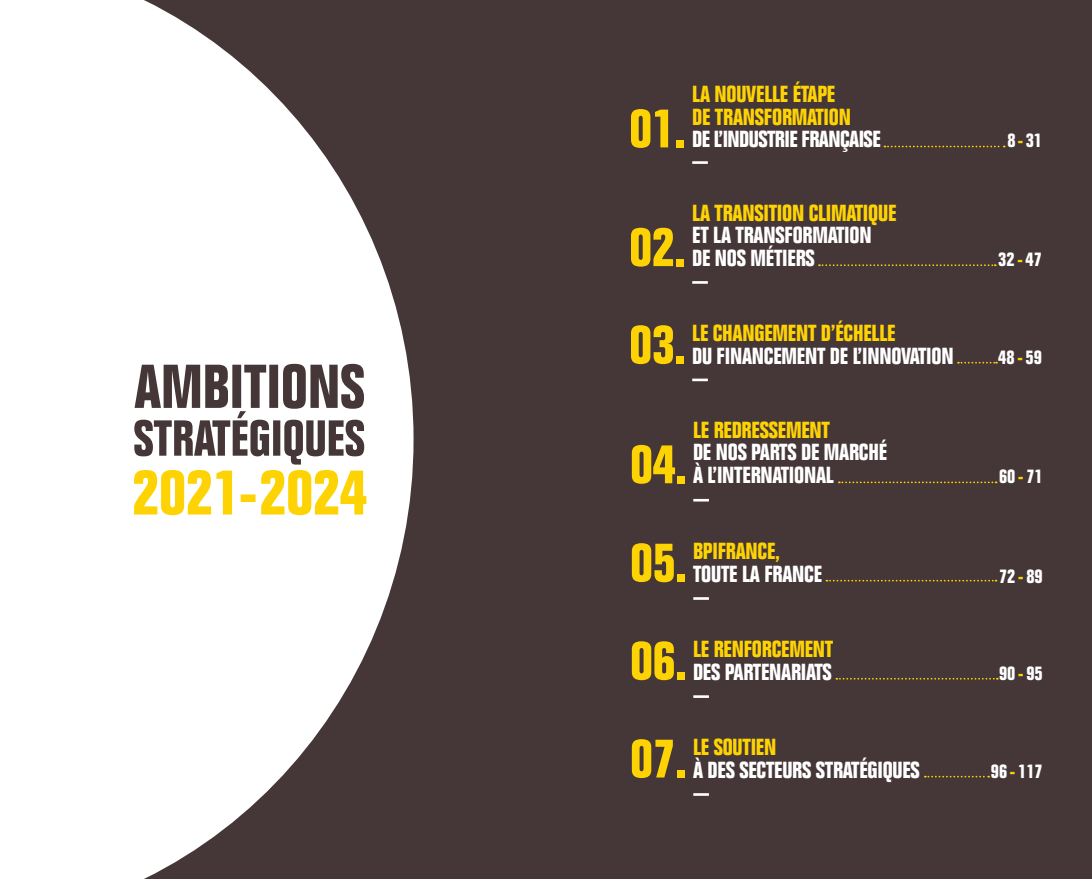
<style>
.page{position:relative;width:1092px;height:879px;background:#fff}
.page>*{position:absolute;margin:0;border:0;box-sizing:border-box;transform-origin:0 0}
.t1{font:700 condensed 54.25px "Folio";letter-spacing:-.01em;color:#fed304}
.t2{font:700 condensed 22.75px/22.8px "Folio";letter-spacing:-.01em;color:#fff}
.t3{font:700 condensed 22.75px/22.8px "Folio";letter-spacing:-.01em;color:#fed304}
.t4{font:700 condensed 19.25px "Folio";color:#fff}
.s1{color:#fed304}
</style>
<div class="page">
<div style="left:0;top:0;width:1091px;height:878px;background:#453638"></div>
<svg style="left:0;top:0;width:413px;height:878px;fill:#fff"></svg>
<svg style="left:819px;top:264px;width:176px;height:2px"></svg>
<svg style="left:692px;top:281px;width:15px;height:2px"></svg>
<svg style="left:957px;top:361px;width:39px;height:2px"></svg>
<hr style="left:692px;top:378px;width:15px;height:3px;background:#fff">
<svg style="left:838px;top:481px;width:158px;height:2px"></svg>
<hr style="left:693px;top:498px;width:16px;height:3px;background:#fff">
<svg style="left:826px;top:579px;width:170px;height:2px"></svg>
<svg style="left:693px;top:597px;width:16px;height:2px"></svg>
<svg style="left:836px;top:677px;width:161px;height:2px"></svg>
<svg style="left:693px;top:695px;width:16px;height:2px"></svg>
<svg style="left:924px;top:775px;width:65px;height:2px"></svg>
<hr style="left:693px;top:792px;width:16px;height:3px;background:#fff">
<svg style="left:134px;top:363px;width:232px;height:152px"></svg>
<hr style="left:692px;top:161px;width:15px;height:3px;background:#fff">
<svg style="left:884px;top:145px;width:120px;height:2px"></svg>
<h1 class="t1" style="left:629px;top:98px;width:58px">01.</h1>
<p class="t3" style="left:692px;top:83px;width:160px">LA NOUVELLE ÉTAPE<br>DE TRANSFORMATION</p>
<p class="t2" style="left:692px;top:128px;width:190px">DE L’INDUSTRIE FRANÇAISE</p>
<p class="t4" style="left:1007px;top:130px;width:36px">8<span class="s1">-</span>31</p>
<h1 class="t1" style="left:629px;top:217px;width:58px">02.</h1>
<p class="t3" style="left:692px;top:201px;width:206px">LA TRANSITION CLIMATIQUE</p>
<p class="t2" style="left:692px;top:224px;width:181px">ET LA TRANSFORMATION<br>DE NOS MÉTIERS</p>
<p class="t4" style="left:998px;top:248px;width:45px">32<span class="s1">-</span>47</p>
<h1 class="t1" style="left:629px;top:314px;width:58px">03.</h1>
<p class="t3" style="left:692px;top:322px;width:205px">LE CHANGEMENT D’ÉCHELLE</p>
<p class="t2" style="left:692px;top:344px;width:263px">DU FINANCEMENT DE L’INNOVATION</p>
<p class="t4" style="left:998px;top:346px;width:45px">48<span class="s1">-</span>59</p>
<h1 class="t1" style="left:630px;top:434px;width:58px">04.</h1>
<p class="t3" style="left:693px;top:418px;width:138px">LE REDRESSEMENT</p>
<p class="t2" style="left:693px;top:441px;width:195px">DE NOS PARTS DE MARCHÉ<br>À L’INTERNATIONAL</p>
<p class="t4" style="left:998px;top:465px;width:45px">60<span class="s1">-</span>71</p>
<h1 class="t1" style="left:630px;top:532px;width:58px">05.</h1>
<p class="t3" style="left:693px;top:539px;width:89px">BPIFRANCE,</p>
<p class="t2" style="left:693px;top:562px;width:131px">TOUTE LA FRANCE</p>
<p class="t4" style="left:998px;top:565px;width:45px">72<span class="s1">-</span>89</p>
<h1 class="t1" style="left:630px;top:630px;width:58px">06.</h1>
<p class="t3" style="left:693px;top:637px;width:142px">LE RENFORCEMENT</p>
<p class="t2" style="left:693px;top:660px;width:140px">DES PARTENARIATS</p>
<p class="t4" style="left:998px;top:661px;width:45px">90<span class="s1">-</span>95</p>
<h1 class="t1" style="left:630px;top:728px;width:58px">07.</h1>
<p class="t3" style="left:693px;top:735px;width:85px">LE SOUTIEN</p>
<p class="t2" style="left:693px;top:758px;width:228px">À DES SECTEURS STRATÉGIQUES</p>
<p class="t4" style="left:990px;top:759px;width:53px">96 <span class="s1">-</span> 117</p>
</div>
